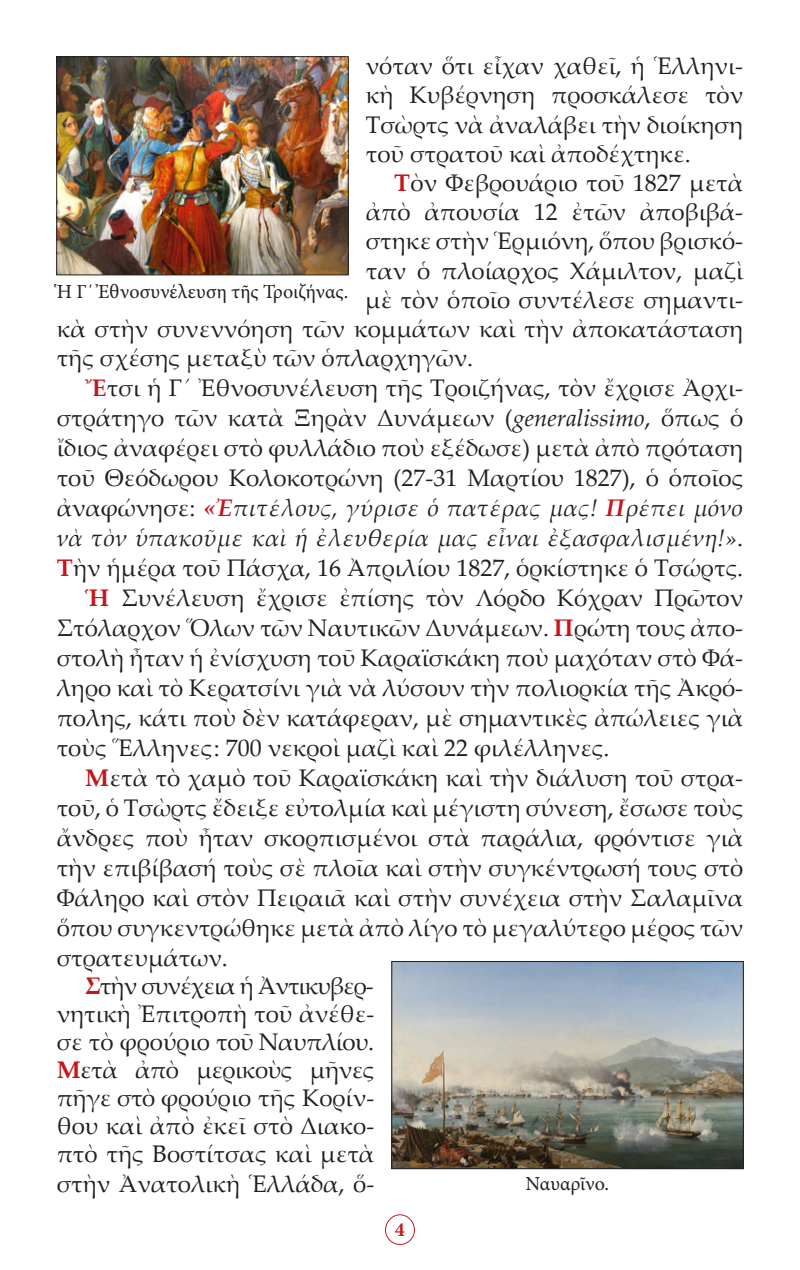
<style>
.page{position:relative;width:800px;height:1270px;background:#fff}
.page>*{position:absolute;margin:0;border:0;box-sizing:border-box;transform-origin:0 0}
.t1{font:24px/30px "Palatino Linotype";color:#231f20;text-align:justify}
.t2{font:24px "Palatino Linotype";letter-spacing:-.04em;color:#231f20}
.t3{font:20px "Minion Pro";letter-spacing:.005em;color:#231f20}
.t4{font:700 20px "Minion Pro";color:#c4161c}
.s1{font-weight:700;color:#c4161c}
.s2{font-style:italic}
.s3{font-weight:700;font-style:italic;color:#c4161c}
</style>
<div class="page">
<div style="left:385px;top:1214px;width:30px;height:31px;border:1px solid #c4161c;border-radius:50%"></div>
<img style="left:393px;top:963px;width:349px;height:204px">
<div style="left:391px;top:961px;width:353px;height:208px;border:1px solid #231f20"></div>
<img style="left:58px;top:58px;width:289px;height:215px">
<div style="left:56px;top:56px;width:293px;height:219px;border:1px solid #231f20"></div>
<p class="t1" style="left:366px;top:51px;width:379px;line-height:29.2px">νόταν ὅτι εἶχαν χαθεῖ, ἡ Ἑλληνι&shy;κὴ Κυβέρνηση προσκάλεσε τὸν Τσὼρτς νὰ ἀναλάβει τὴν διοίκηση τοῦ στρατοῦ καὶ ἀποδέχτηκε.</p>
<p class="t1" style="left:366px;top:167px;width:379px;line-height:29.2px;text-indent:28px"><span class="s1">Τ</span>ὸν Φεβρουάριο τοῦ 1827 μετὰ ἀπὸ ἀπουσία 12 ἐτῶν ἀποβιβά&shy;στηκε στὴν Ἑρμιόνη, ὅπου βρισκό-</p>
<p class="t1" style="left:366px;top:255px;width:379px">ταν ὁ πλοίαρχος Χάμιλτον, μαζὶ</p>
<p class="t1" style="left:365px;top:284px;width:380px">μὲ τὸν ὁποῖο συντέλεσε σημαντι-</p>
<p class="t1" style="left:57px;top:313px;width:688px">κὰ στὴν συνεννόηση τῶν κομμάτων καὶ τὴν ἀποκατάσταση</p>
<p class="t1" style="left:57px;top:342px;width:418px">τῆς σχέσης μεταξὺ τῶν ὁπλαρχηγῶν.</p>
<p class="t1" style="left:57px;top:372px;width:688px;text-indent:28px"><span class="s1">Ἔ</span>τσι ἡ Γ´ Ἐθνοσυνέλευση τῆς Τροιζήνας, τὸν ἔχρισε Ἀρχι&shy;στράτηγο τῶν κατὰ Ξηρὰν Δυνάμεων (<span class="s2">generalissimo</span>, ὅπως ὁ ἴδιος ἀναφέρει στὸ φυλλάδιο ποὺ εξέδωσε) μετὰ ἀπὸ πρόταση τοῦ Θεόδωρου Κολοκοτρώνη (27-31 Μαρτίου 1827), ὁ ὁποῖος ἀναφώνησε: <span class="s3">«Ἐ</span><span class="s2">πιτέλους, γύρισε ὁ πατέρας μας!</span> <span class="s3">Π</span><span class="s2">ρέπει μόνο νὰ τὸν ὑπακοῦμε καὶ ἡ ἐλευθερία μας εἶναι ἐξασφαλισμένη!»</span>.<br><span class="s1">Τ</span>ὴν ἡμέρα τοῦ Πάσχα, 16 Ἀπριλίου 1827, ὁρκίστηκε ὁ Τσώρτς.</p>
<p class="t1" style="left:57px;top:582px;width:688px;text-indent:28px"><span class="s1">Ἡ</span> Συνέλευση ἔχρισε ἐπίσης τὸν Λόρδο Κόχραν Πρῶτον Στόλαρχον Ὅλων τῶν Ναυτικῶν Δυνάμεων. <span class="s1">Π</span>ρώτη τους ἀπο&shy;στολὴ ἦταν ἡ ἐνίσχυση τοῦ Καραϊσκάκη ποὺ μαχόταν στὸ Φά&shy;ληρο καὶ τὸ Κερατσίνι γιὰ νὰ λύσουν τὴν πολιορκία τῆς Ἀκρό&shy;πολης, κάτι ποὺ δὲν κατάφεραν, μὲ σημαντικὲς ἀπώλειες γιὰ τοὺς Ἕλληνες: 700 νεκροὶ μαζὶ καὶ 22 φιλέλληνες.</p>
<p class="t1" style="left:57px;top:762px;width:688px;text-indent:28px"><span class="s1">Μ</span>ετὰ τὸ χαμὸ τοῦ Καραϊσκάκη καὶ τὴν διάλυση τοῦ στρα&shy;τοῦ, ὁ Τσὼρτς ἔδειξε εὐτολμία καὶ μέγιστη σύνεση, ἔσωσε τοὺς ἄνδρες ποὺ ἦταν σκορπισμένοι στὰ παράλια, φρόντισε γιὰ τὴν επιβίβασή τοὺς σὲ πλοῖα καὶ στὴν συγκέντρωσή τους στὸ Φάληρο καὶ στὸν Πειραιᾶ καὶ στὴν συνέχεια στὴν Σαλαμῖνα ὅπου συγκεντρώθηκε μετὰ ἀπὸ λίγο τὸ μεγαλύτερο μέρος τῶν στρατευμάτων.</p>
<p class="t2" style="left:85px;top:969px;width:290px"><span class="s1">Σ</span>τὴν συνέχεια ἡ Ἀντικυβερ-</p>
<p class="t1" style="left:57px;top:999px;width:319px;line-height:28.4px">νητικὴ Ἐπιτροπὴ τοῦ ἀνέθε&shy;σε τὸ φρούριο τοῦ Ναυπλίου.<br><span class="s1">Μ</span>ετὰ ἀπὸ μερικοὺς μῆνες πῆγε στὸ φρούριο τῆς Κορίν&shy;θου καὶ ἀπὸ ἐκεῖ στὸ Διακο&shy;πτὸ τῆς Βοστίτσας καὶ μετὰ στὴν Ἀνατολικὴ Ἑλλάδα, ὅ-</p>
<p class="t3" style="left:57px;top:278px;width:293px">Ἡ Γ΄ Ἐθνοσυνέλευση τῆς Τροιζήνας.</p>
<p class="t3" style="left:526px;top:1170px;width:85px">Ναυαρῖνο.</p>
<p class="t4" style="left:395px;top:1216px;width:11px">4</p>
</div>
